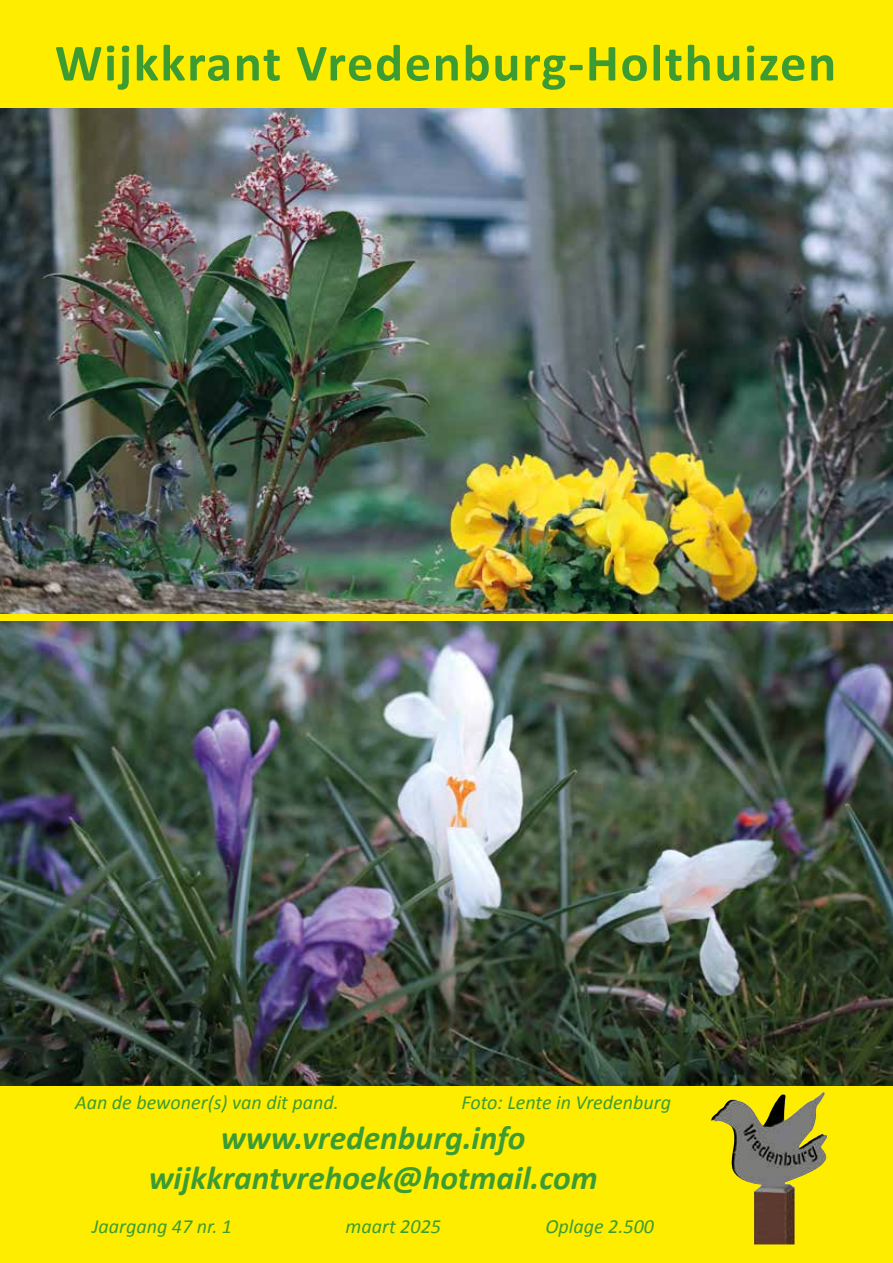
<style>
.page{position:relative;width:893px;height:1263px;background:#fff}
.page>*{position:absolute;margin:0;border:0;box-sizing:border-box;transform-origin:0 0}
.t1{font:700 52.5px "Calibri";letter-spacing:.03em;color:#3c9c32}
.t2{font:italic 700 33.45px/40.2px "Calibri";color:#3c9c32;text-align:center}
.t3{font:italic 20.1px "Calibri";color:#3c9c32}
</style>
<div class="page">
<div style="left:0;top:0;width:893px;height:1094px;background:#ffed00"></div>
<div style="left:0;top:1084px;width:893px;height:179px;background:#ffed00"></div>
<img style="left:711px;top:1092px;width:116px;height:152px">
<img style="left:0;top:108px;width:893px;height:505px">
<img style="left:0;top:621px;width:893px;height:465px">
<h1 class="t1" style="left:55px;top:26px;width:783px">Wijkkrant Vredenburg-Holthuizen</h1>
<p class="t3" style="left:75px;top:1088px;width:265px">Aan de bewoner(s) van dit pand.</p>
<p class="t3" style="left:461px;top:1088px;width:211px">Foto: Lente in Vredenburg</p>
<h2 class="t2" style="left:149px;top:1117px;width:450px">www.vredenburg.info wijkkrantvrehoek@hotmail.com</h2>
<p class="t3" style="left:92px;top:1213px;width:142px">Jaargang 47 nr. 1</p>
<p class="t3" style="left:346px;top:1213px;width:97px">maart 2025</p>
<p class="t3" style="left:545px;top:1213px;width:110px">Oplage 2.500</p>
</div>
